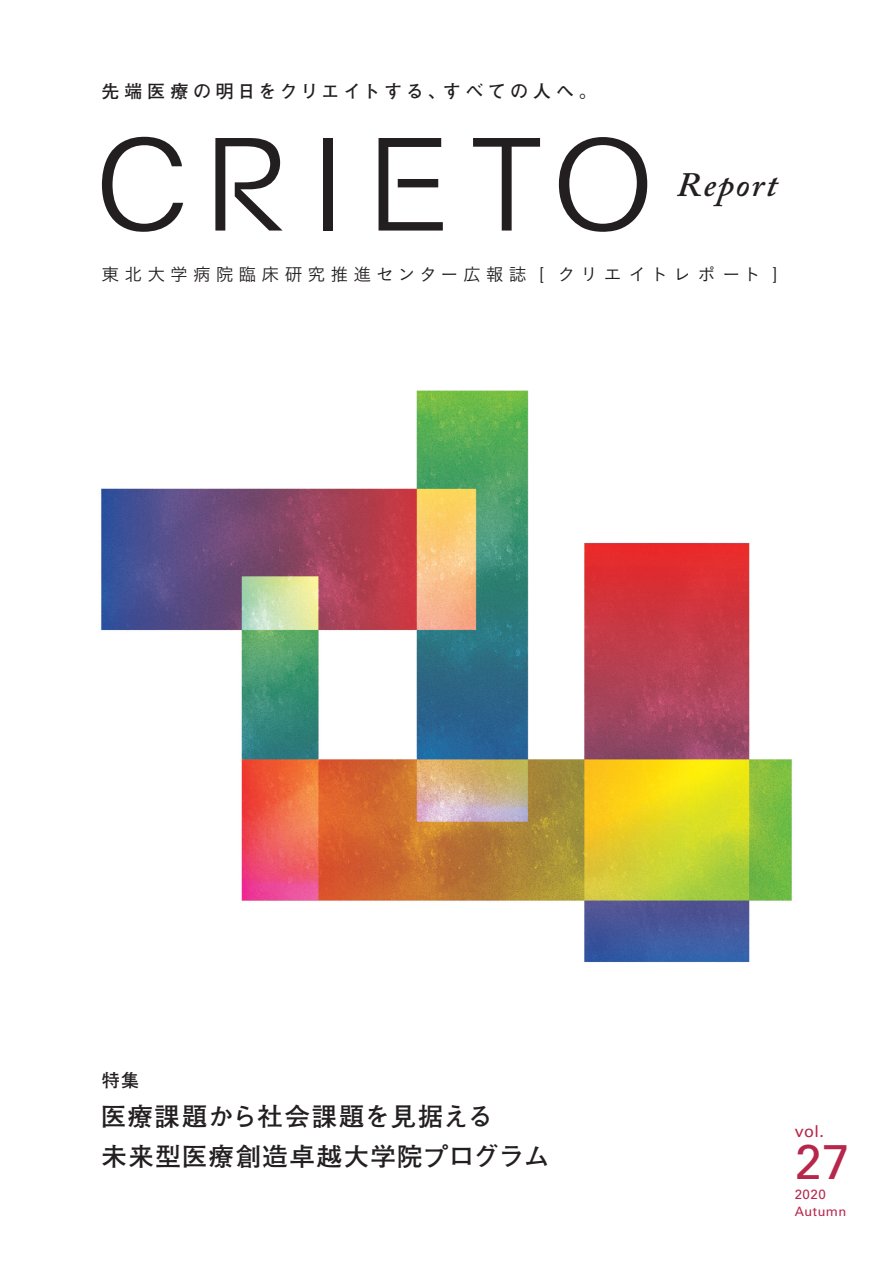
<style>
.page{position:relative;width:893px;height:1263px;background:#fff}
.page>*{position:absolute;margin:0;border:0;box-sizing:border-box;transform-origin:0 0}
.t1{font:48.9px "Univers";color:#b6274b}
.t2{font:italic 600 34.05px "Adobe Caslon Pro";letter-spacing:.06em;color:#231f20}
.t3{font:700 25.5px/40.3px "Futo Go B101 Pro";letter-spacing:.045em;color:#231f20}
.t4{font:700 18px "Futo Go B101 Pro";letter-spacing:.22em;color:#231f20}
.t5{font:17.85px "Koburina Go Std N W3";letter-spacing:.285em;color:#231f20}
.t6{font:16.35px "Univers";color:#b6274b}
.t7{font:13.5px "Univers";color:#b6274b}
.t8{font:12.9px "Univers";letter-spacing:.035em;color:#b6274b}
.s1{font-family:"Univers";font-weight:300;font-size:19.2px}
</style>
<div class="page">
<img style="left:101px;top:136px;width:691px;height:827px">
<svg style="left:473px;top:138px;width:67px;height:93px"></svg>
<svg style="left:559px;top:137px;width:88px;height:95px"></svg>
<svg style="left:102px;top:137px;width:81px;height:95px"></svg>
<svg style="left:215px;top:138px;width:68px;height:93px"></svg>
<svg style="left:379px;top:138px;width:64px;height:93px"></svg>
<div style="left:323px;top:138px;width:9px;height:93px;background:#231f20"></div>
<p class="t4" style="left:101px;top:77px;width:497px">先端医療の明日をクリエイトする、すべての人へ。</p>
<h2 class="t2" style="left:677px;top:165px;width:102px">Report</h2>
<p class="t5" style="left:101px;top:261px;width:678px">東北大学病院臨床研究推進センター広報誌 <span class="s1">[</span> クリエイトレポート <span class="s1">]</span></p>
<p class="t4" style="left:102px;top:1066px;width:39px">特集</p>
<p class="t3" style="left:101px;top:1093px;width:450px">医療課題から社会課題を見据える<br>未来型医療創造卓越大学院プログラム</p>
<p class="t6" style="left:795px;top:1121px;width:31px">vol.</p>
<h1 class="t1" style="left:795px;top:1133px;width:57px">27</h1>
<p class="t7" style="left:795px;top:1186px;width:33px">2020</p>
<p class="t8" style="left:795px;top:1204px;width:53px">Autumn</p>
</div>
